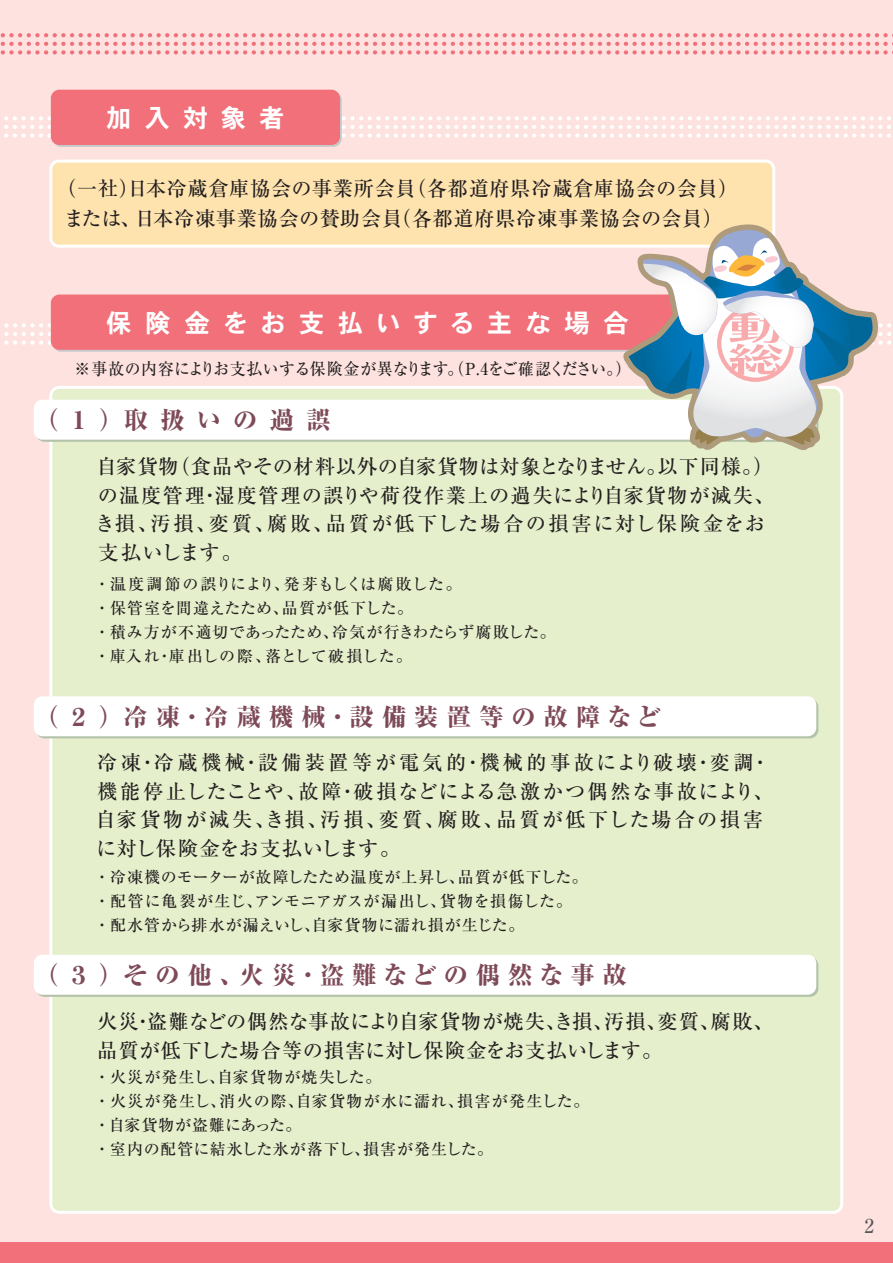
<style>
.page{position:relative;width:893px;height:1263px;background:#fde2df}
.page>*{position:absolute;margin:0;border:0;box-sizing:border-box;transform-origin:0 0}
.t1{font:25.5px "DFHS Gothic Std W7";letter-spacing:.5em;color:#fff}
.t2{font:800 24.45px "Ryumin Pr 6 N";letter-spacing:.32em;color:#7e4a57}
.t3{font:500 20.25px/28.5px "Ryumin Pr 6 N";letter-spacing:.035em;color:#231f20}
.t4{font:500 20.25px/28.5px "Ryumin Pr 6 N";letter-spacing:.115em;color:#231f20}
.t5{font:500 19.2px "Ryumin Pr 6 N";color:#57585a}
.t6{font:500 16.65px "Ryumin Pr 6 N";letter-spacing:.01em;color:#231f20;scale:.95 1}
.t7{font:500 15.9px/24px "Ryumin Pr 6 N";letter-spacing:.055em;color:#231f20}
.t8{font:500 15.9px/24px "Ryumin Pr 6 N";letter-spacing:.025em;color:#231f20}
</style>
<div class="page">
<div style="left:0;top:1242px;width:893px;height:21px;background:#f17079"></div>
<svg style="left:0;top:33px;width:893px;height:22px"></svg>
<svg style="left:4px;top:116px;width:887px;height:22px"></svg>
<div style="left:51px;top:387px;width:791px;height:825px;background:#e5efcb;border-radius:9px"></div>
<div style="left:51px;top:161px;width:723px;height:85px;background:#fee3af;border-radius:8px"></div>
<div style="left:49px;top:160px;width:726px;height:88px;border:3px solid #fff;border-radius:8px"></div>
<div style="left:53px;top:92px;width:289px;height:55px;background:#c7c8ca;border-radius:9px"></div>
<div style="left:51px;top:90px;width:289px;height:55px;background:#f17079;border-radius:9px"></div>
<div style="left:36px;top:698px;width:782px;height:40px;background:#c7d3c1;border-radius:9px"></div>
<div style="left:34px;top:696px;width:782px;height:40px;background:#fff;border-radius:9px"></div>
<div style="left:36px;top:957px;width:782px;height:40px;background:#b3c3aa;border-radius:9px"></div>
<div style="left:34px;top:955px;width:782px;height:40px;background:#fff;border-radius:9px"></div>
<svg style="left:4px;top:223px;width:887px;height:224px"></svg>
<p class="t1" style="left:106px;top:104px;width:180px">加入対象者</p>
<p class="t3" style="left:56px;top:172px;width:683px;line-height:30px;text-align:center">（一社）日本冷蔵倉庫協会の事業所会員（各都道府県冷蔵倉庫協会の会員）または、日本冷凍事業協会の賛助会員（各都道府県冷凍事業協会の会員）</p>
<p class="t1" style="left:106px;top:309px;width:524px">保険金をお支払いする主な場合</p>
<p class="t6" style="left:75px;top:355px;width:587px">※事故の内容によりお支払いする保険金が異なります。（P.4をご確認ください。）</p>
<p class="t2" style="left:34px;top:401px;width:298px">（１）取扱いの過誤</p>
<p class="t3" style="left:95px;top:452px;width:681px">自家貨物（食品やその材料以外の自家貨物は対象となりません。以下同様。）の温度管理・湿度管理の誤りや荷役作業上の過失により自家貨物が滅失、き損、汚損、変質、腐敗、品質が低下した場合の損害に対し保険金をお支払いします。</p>
<p class="t8" style="left:94px;top:571px;width:463px">・温度調節の誤りにより、発芽もしくは腐敗した。<br>・保管室を間違えたため、品質が低下した。<br>・積み方が不適切であったため、冷気が行きわたらず腐敗した。・庫入れ・庫出しの際、落として破損した。</p>
<p class="t2" style="left:34px;top:697px;width:628px">（２）冷凍・冷蔵機械・設備装置等の故障など</p>
<p class="t4" style="left:95px;top:747px;width:680px">冷凍・冷蔵機械・設備装置等が電気的・機械的事故により破壊・変調・機能停止したことや、故障・破損などによる急激かつ偶然な事故により、自家貨物が滅失、き損、汚損、変質、腐敗、品質が低下した場合の損害に対し保険金をお支払いします。</p>
<p class="t7" style="left:94px;top:864px;width:495px">・冷凍機のモーターが故障したため温度が上昇し、品質が低下した。・配管に亀裂が生じ、アンモニアガスが漏出し、貨物を損傷した。・配水管から排水が漏えいし、自家貨物に濡れ損が生じた。</p>
<p class="t2" style="left:34px;top:956px;width:594px">（３）その他、火災・盗難などの偶然な事故</p>
<p class="t3" style="left:97px;top:1007px;width:678px">火災・盗難などの偶然な事故により自家貨物が焼失、き損、汚損、変質、腐敗、品質が低下した場合等の損害に対し保険金をお支払いします。</p>
<p class="t7" style="left:94px;top:1064px;width:497px">・火災が発生し、自家貨物が焼失した。<br>・火災が発生し、消火の際、自家貨物が水に濡れ、損害が発生した。・自家貨物が盗難にあった。<br>・室内の配管に結氷した氷が落下し、損害が発生した。</p>
<p class="t5" style="left:865px;top:1211px;width:11px">2</p>
</div>
